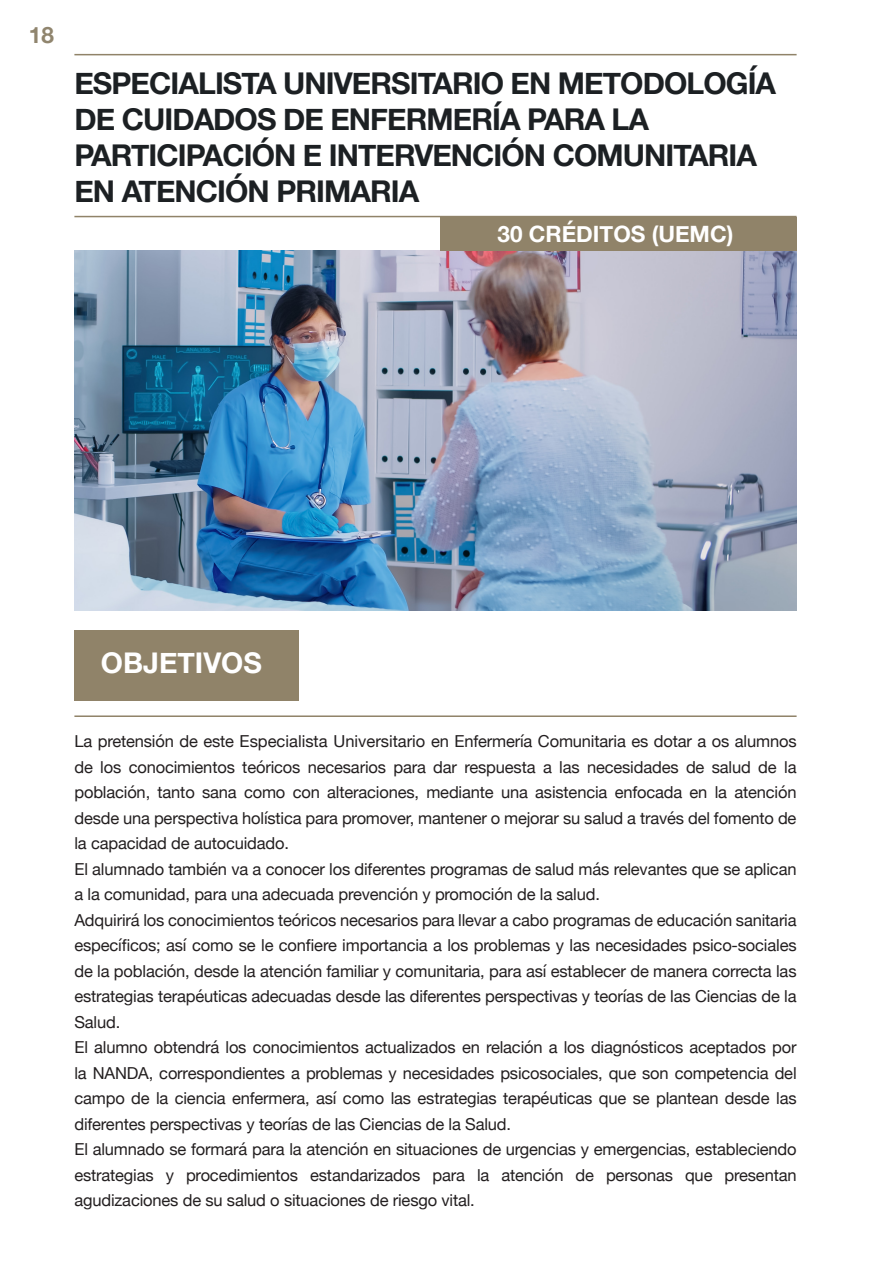
<style>
.page{position:relative;width:893px;height:1263px;background:#fff}
.page>*{position:absolute;margin:0;border:0;box-sizing:border-box;transform-origin:0 0}
.t1{font:700 30px/36px "Helvetica Neue";letter-spacing:-.03em;color:#1c2023}
.t2{font:700 28.5px "Helvetica Neue";color:#fff}
.t3{font:700 22.5px "Helvetica Neue";color:#fff}
.t4{font:700 22.5px "Helvetica Neue";color:#90856e}
.t5{font:16.5px/25.5px "Helvetica Neue";letter-spacing:-.01em;color:#231f20;text-align:justify}
</style>
<div class="page">
<hr style="left:74px;top:54px;width:723px;height:1px;background:#908369">
<hr style="left:74px;top:216px;width:723px;height:1px;background:#908369">
<div style="left:74px;top:630px;width:225px;height:71px;background:#908369"></div>
<hr style="left:74px;top:715px;width:723px;height:2px;background:#908369">
<img style="left:74px;top:251px;width:723px;height:359px">
<div style="left:440px;top:217px;width:357px;height:34px;background:#908369"></div>
<h3 class="t4" style="left:29px;top:18px;width:27px">18</h3>
<p class="t1" style="left:74px;top:66px;width:703px">ESPECIALISTA UNIVERSITARIO EN METODOLOGÍA</p>
<p class="t1" style="left:74px;top:102px;width:684px">DE CUIDADOS DE ENFERMERÍA PARA LA<br>PARTICIPACIÓN E INTERVENCIÓN COMUNITARIA<br>EN ATENCIÓN PRIMARIA</p>
<p class="t3" style="left:497px;top:217px;width:237px">30 CRÉDITOS (UEMC)</p>
<h2 class="t2" style="left:101px;top:641px;width:162px">OBJETIVOS</h2>
<p class="t5" style="left:74px;top:729px;width:724px">La pretensión de este Especialista Universitario en Enfermería Comunitaria es dotar a os alumnos de los conocimientos teóricos necesarios para dar respuesta a las necesidades de salud de la población, tanto sana como con alteraciones, mediante una asistencia enfocada en la atención desde una perspectiva holística para promover, mantener o mejorar su salud a través del fomento de la capacidad de autocuidado.</p>
<p class="t5" style="left:74px;top:857px;width:724px">El alumnado también va a conocer los diferentes programas de salud más relevantes que se aplican a la comunidad, para una adecuada prevención y promoción de la salud.</p>
<p class="t5" style="left:74px;top:908px;width:724px">Adquirirá los conocimientos teóricos necesarios para llevar a cabo programas de educación sanitaria específicos; así como se le confiere importancia a los problemas y las necesidades psico-sociales de la población, desde la atención familiar y comunitaria, para así establecer de manera correcta las estrategias terapéuticas adecuadas desde las diferentes perspectivas y teorías de las Ciencias de la Salud.</p>
<p class="t5" style="left:74px;top:1035px;width:724px">El alumno obtendrá los conocimientos actualizados en relación a los diagnósticos aceptados por la NANDA, correspondientes a problemas y necesidades psicosociales, que son competencia del campo de la ciencia enfermera, así como las estrategias terapéuticas que se plantean desde las diferentes perspectivas y teorías de las Ciencias de la Salud.</p>
<p class="t5" style="left:74px;top:1137px;width:724px">El alumnado se formará para la atención en situaciones de urgencias y emergencias, estableciendo estrategias y procedimientos estandarizados para la atención de personas que presentan agudizaciones de su salud o situaciones de riesgo vital.</p>
</div>
